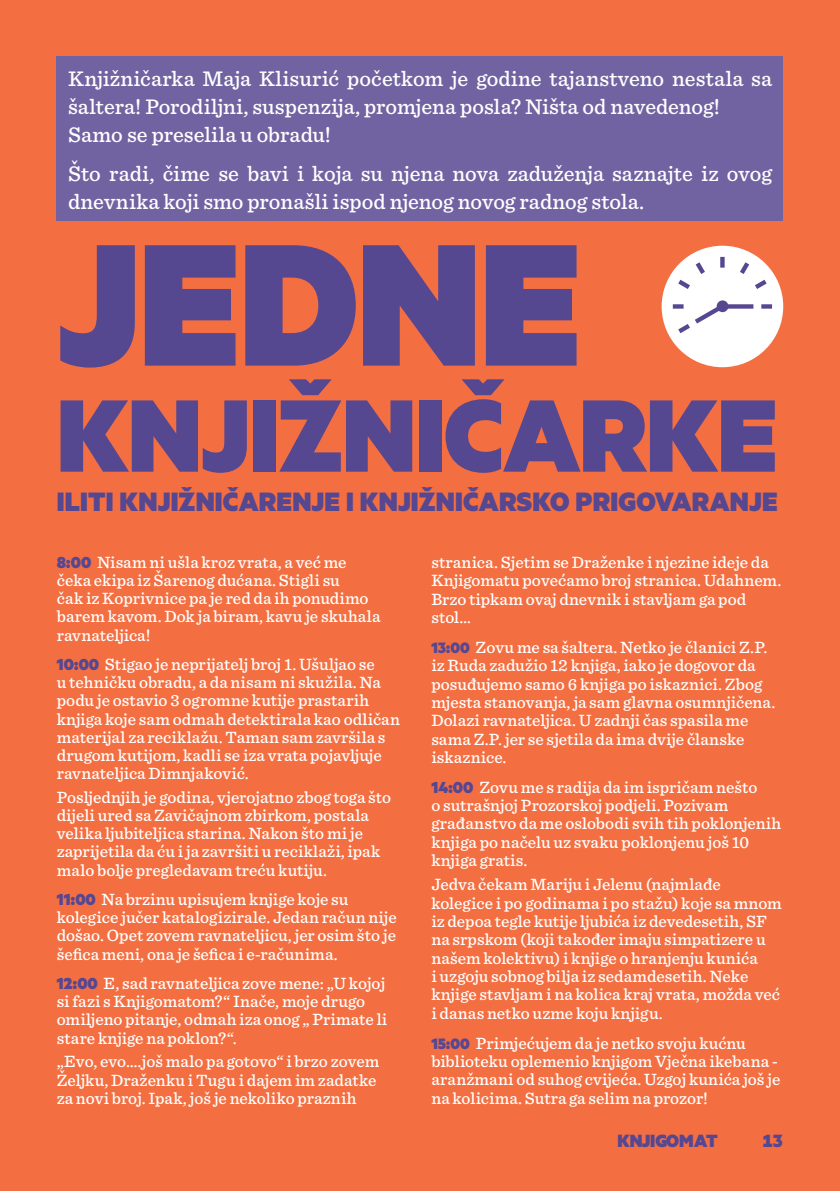
<style>
.page{position:relative;width:840px;height:1191px;background:#fff}
.page>*{position:absolute;margin:0;border:0;box-sizing:border-box;transform-origin:0 0}
.t1{font:900 196px "Metric";letter-spacing:-.01em;color:#564791}
.t2{font:900 116px "Metric";letter-spacing:-.01em;color:#564791}
.t3{font:900 30px "Metric";letter-spacing:.005em;color:#564791}
.t4{font:500 22px/28px "Sentinel";letter-spacing:.005em;color:#fff}
.t5{font:900 20px "Metric";color:#564791}
.t6{font:500 17px/18.4px "Sentinel";letter-spacing:.005em;color:#fff}
.s1{font-family:"Metric";font-weight:900;font-size:18px;color:#564791}
.s2{font-family:"Metric";font-weight:900;color:#564791}
</style>
<div class="page">
<div style="left:0;top:0;width:839px;height:1191px;background:#f36f42"></div>
<div style="left:57px;top:57px;width:725px;height:164px;background:#7163a2"></div>
<div style="left:663px;top:248px;width:117px;height:117px;background:#fff;border-radius:50%"></div>
<div style="left:661px;top:246px;width:121px;height:121px;border:4px solid #fff;border-radius:50%"></div>
<svg style="left:720px;top:257px;width:4px;height:11px"></svg>
<div style="left:672px;top:304px;width:11px;height:5px;background:#e1dfec"></div>
<div style="left:760px;top:304px;width:11px;height:5px;background:#564791"></div>
<svg style="left:740px;top:257px;width:31px;height:32px"></svg>
<svg style="left:673px;top:300px;width:54px;height:55px"></svg>
<svg style="left:751px;top:334px;width:20px;height:21px"></svg>
<svg style="left:673px;top:257px;width:32px;height:32px"></svg>
<div style="left:717px;top:301px;width:10px;height:10px;background:#564791;border-radius:50%"></div>
<div style="left:716px;top:300px;width:12px;height:12px;border:2px solid #564791;border-radius:50%"></div>
<div style="left:722px;top:304px;width:31px;height:5px;background:#564791"></div>
<p class="t4" style="left:68px;top:63px;width:704px">Knjižničarka Maja Klisurić početkom je godine tajanstveno nestala sa šaltera! Porodiljni, suspenzija, promjena posla? Ništa od navedenog!<br>Samo se preselila u obradu!</p>
<p class="t4" style="left:68px;top:158px;width:705px">Što radi, čime se bavi i koja su njena nova zaduženja saznajte iz ovog dnevnika koji smo pronašli ispod njenog novog radnog stola.</p>
<h1 class="t1" style="left:57px;top:181px;width:526px">JEDNE</h1>
<h2 class="t2" style="left:57px;top:362px;width:722px">KNJIŽNIČARKE</h2>
<h3 class="t3" style="left:57px;top:483px;width:722px">ILITI KNJIŽNIČARENJE I KNJIŽNIČARSKO PRIGOVARANJE</h3>
<p class="t6" style="left:57px;top:552px;width:325px"><span class="s1">8:00</span> Nisam ni ušla kroz vrata, a već me čeka ekipa iz Šarenog dućana. Stigli su<br>čak iz Koprivnice pa je red da ih ponudimo barem kavom. Dok ja biram, kavu je skuhala ravnateljica!</p>
<p class="t6" style="left:57px;top:654px;width:344px"><span class="s1">10:00</span> Stigao je neprijatelj broj 1. Ušuljao se<br>u tehničku obradu, a da nisam ni skužila. Na podu je ostavio 3 ogromne kutije prastarih knjiga koje sam odmah detektirala kao odličan materijal za reciklažu. Taman sam završila s drugom kutijom, kadli se iza vrata pojavljuje ravnateljica Dimnjaković.</p>
<p class="t6" style="left:57px;top:787px;width:336px">Posljednjih je godina, vjerojatno zbog toga što dijeli ured sa Zavičajnom zbirkom, postala velika ljubiteljica starina. Nakon što mi je zaprijetila da ću i ja završiti u reciklaži, ipak malo bolje pregledavam treću kutiju.</p>
<p class="t6" style="left:57px;top:889px;width:341px"><span class="s1">11:00</span> Na brzinu upisujem knjige koje su kolegice jučer katalogizirale. Jedan račun nije došao. Opet zovem ravnateljicu, jer osim što je šefica meni, ona je šefica i e-računima.</p>
<p class="t6" style="left:57px;top:973px;width:332px"><span class="s1">12:00</span> E, sad ravnateljica zove mene: „U kojoj si fazi s Knjigomatom?“ Inače, moje drugo omiljeno pitanje, odmah iza onog „ Primate li stare knjige na poklon?“.</p>
<p class="t6" style="left:57px;top:1051px;width:324px">„Evo, evo….još malo pa gotovo“ i brzo zovem<br>Željku, Draženku i Tugu i dajem im zadatke za novi broj. Ipak, još je nekoliko praznih</p>
<p class="t6" style="left:431px;top:552px;width:351px">stranica. Sjetim se Draženke i njezine ideje da Knjigomatu povećamo broj stranica. Udahnem.<br>Brzo tipkam ovaj dnevnik i stavljam ga pod stol…</p>
<p class="t6" style="left:431px;top:637px;width:345px"><span class="s2">13:00</span> Zovu me sa šaltera. Netko je članici Z.P. iz Ruda zadužio 12 knjiga, iako je dogovor da posuđujemo samo 6 knjiga po iskaznici. Zbog mjesta stanovanja, ja sam glavna osumnjičena.<br>Dolazi ravnateljica. U zadnji čas spasila me sama Z.P. jer se sjetila da ima dvije članske iskaznice.</p>
<p class="t6" style="left:431px;top:777px;width:351px"><span class="s1">14:00</span> Zovu me s radija da im ispričam nešto<br>o sutrašnjoj Prozorskoj podjeli. Pozivam građanstvo da me oslobodi svih tih poklonjenih knjiga po načelu uz svaku poklonjenu još 10 knjiga gratis.</p>
<p class="t6" style="left:431px;top:874px;width:352px">Jedva čekam Mariju i Jelenu (najmlađe kolegice i po godinama i po stažu) koje sa mnom iz depoa tegle kutije ljubića iz devedesetih, SF na srpskom (koji također imaju simpatizere u našem kolektivu) i knjige o hranjenju kunića<br>i uzgoju sobnog bilja iz sedamdesetih. Neke knjige stavljam i na kolica kraj vrata, možda već i danas netko uzme koju knjigu.</p>
<p class="t6" style="left:431px;top:1032px;width:350px"><span class="s2">15:00</span> Primjećujem da je netko svoju kućnu biblioteku oplemenio knjigom Vječna ikebana - aranžmani od suhog cvijeća. Uzgoj kunića još je na kolicima. Sutra ga selim na prozor!</p>
<p class="t5" style="left:617px;top:1128px;width:102px">KNJIGOMAT</p>
<p class="t5" style="left:762px;top:1128px;width:22px">13</p>
</div>
